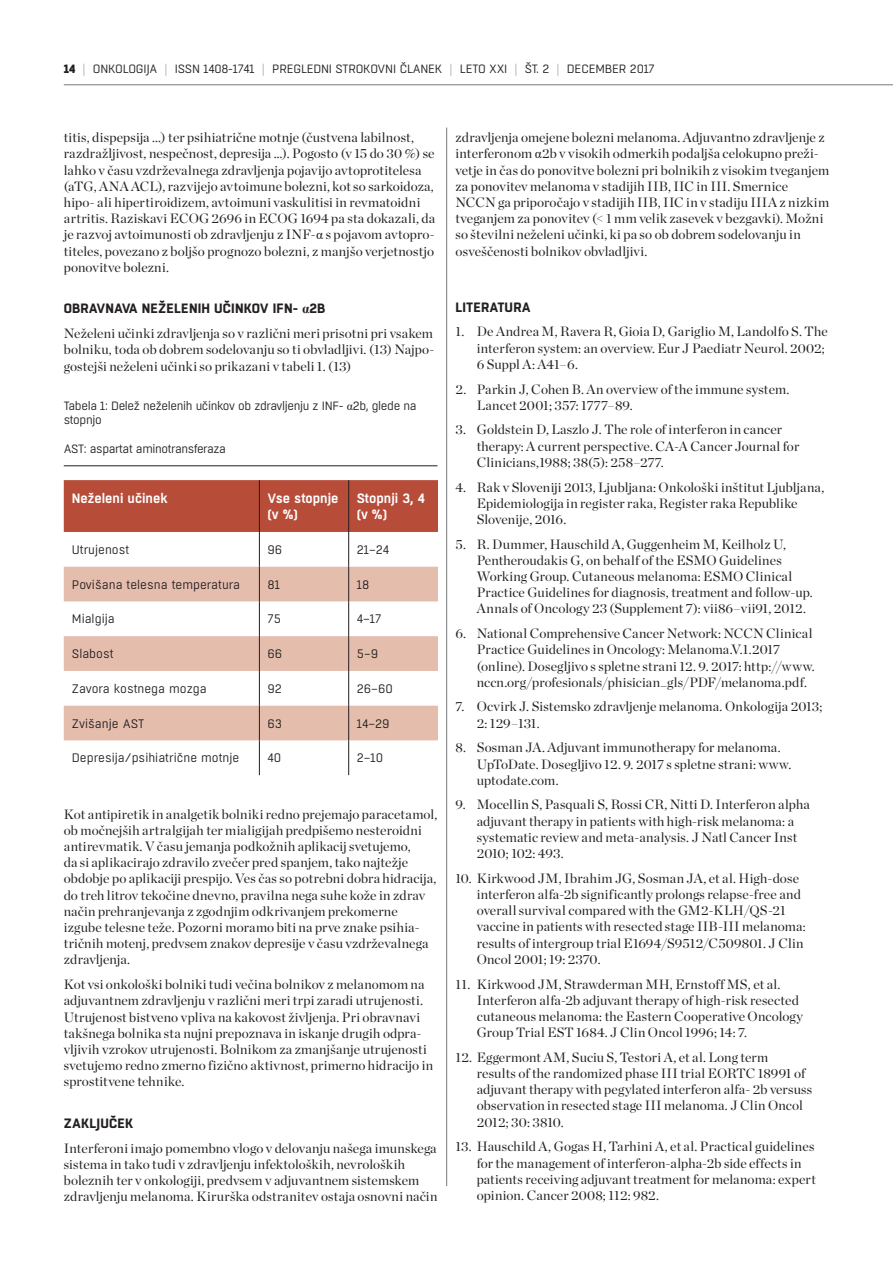
<style>
.page{position:relative;width:893px;height:1263px;background:#fff}
.page>*{position:absolute;margin:0;border:0;box-sizing:border-box;transform-origin:0 0}
.body{font:13.5px/16.2px "Chronicle Display";letter-spacing:.01em;color:#231f20}
.Med_Nas{font:700 13.5px "Boxed";letter-spacing:.01em;color:#231f20}
.tabela_header{font:600 13.5px/16.2px "Boxed";color:#fff}
.tabela_body{font:12.3px "Boxed";color:#231f20}
.Podpis_slike{font:12px/14.4px "Boxed";letter-spacing:-.03em;color:#231f20}
.s1{font-weight:800}
.s2{font-weight:100}
.s3{font-family:"Times New Roman"}
</style>
<div class="page">
<hr style="left:64px;top:84px;width:829px;height:1px;background:#76787b">
<hr style="left:64px;top:465px;width:373px;height:1px;background:#231f20">
<div style="left:64px;top:480px;width:374px;height:52px;background:#b74c39"></div>
<svg style="left:64px;top:567px;width:374px;height:173px;fill:#e5bdad"></svg>
<hr style="left:259px;top:480px;width:1px;height:52px;background:#231f20">
<hr style="left:348px;top:480px;width:1px;height:52px;background:#231f20">
<hr style="left:259px;top:532px;width:1px;height:35px;background:#231f20">
<hr style="left:348px;top:532px;width:1px;height:35px;background:#231f20">
<hr style="left:259px;top:567px;width:1px;height:34px;background:#231f20">
<hr style="left:348px;top:567px;width:1px;height:34px;background:#231f20">
<hr style="left:259px;top:601px;width:1px;height:35px;background:#231f20">
<hr style="left:348px;top:601px;width:1px;height:35px;background:#231f20">
<hr style="left:259px;top:636px;width:1px;height:35px;background:#231f20">
<hr style="left:348px;top:636px;width:1px;height:35px;background:#231f20">
<hr style="left:259px;top:671px;width:1px;height:35px;background:#231f20">
<hr style="left:348px;top:671px;width:1px;height:35px;background:#231f20">
<hr style="left:259px;top:706px;width:1px;height:34px;background:#231f20">
<hr style="left:348px;top:706px;width:1px;height:34px;background:#231f20">
<hr style="left:259px;top:740px;width:1px;height:35px;background:#231f20">
<hr style="left:348px;top:740px;width:1px;height:35px;background:#231f20">
<hr style="left:446px;top:128px;width:1px;height:1058px;background:#76787b">
<p class="Podpis_slike" style="left:64px;top:62px;width:592px"><span class="s1">14</span> <span class="s2">|</span> ONKOLOGIJA <span class="s2">|</span> ISSN 1408-1741 <span class="s2">|</span> PREGLEDNI STROKOVNI ČLANEK <span class="s2">|</span> LETO XXI <span class="s2">|</span> ŠT. 2 <span class="s2">|</span> DECEMBER 2017</p>
<p class="body" style="left:64px;top:129px;width:373px">titis, dispepsija ...) ter psihiatrične motnje (čustvena labilnost, razdražljivost, nespečnost, depresija …). Pogosto (v 15 do 30 %) se lahko v času vzdrževalnega zdravljenja pojavijo avtoprotitelesa (aTG, ANA ACL), razvijejo avtoimune bolezni, kot so sarkoidoza, hipo- ali hipertiroidizem, avtoimuni vaskulitisi in revmatoidni artritis. Raziskavi ECOG 2696 in ECOG 1694 pa sta dokazali, da je razvoj avtoimunosti ob zdravljenju z INF-<span class="s3">α</span> s pojavom avtopro&shy;titeles, povezano z boljšo prognozo bolezni, z manjšo verjetnostjo ponovitve bolezni.</p>
<p class="Med_Nas" style="left:64px;top:300px;width:263px">OBRAVNAVA NEŽELENIH UČINKOV IFN- <span class="s3">α</span>2B</p>
<p class="body" style="left:64px;top:325px;width:372px;text-align:justify">Neželeni učinki zdravljenja so v različni meri prisotni pri vsakem bolniku, toda ob dobrem sodelovanju so ti obvladljivi. (13) Najpo&shy;gostejši neželeni učinki so prikazani v tabeli 1. (13)</p>
<p class="Podpis_slike" style="left:64px;top:398px;width:354px">Tabela 1: Delež neželenih učinkov ob zdravljenju z INF- <span class="s3">α</span>2b, glede na stopnjo</p>
<p class="Podpis_slike" style="left:64px;top:442px;width:164px">AST: aspartat aminotransferaza</p>
<p class="tabela_header" style="left:72px;top:491px;width:97px">Neželeni učinek</p>
<p class="tabela_header" style="left:267px;top:491px;width:73px">Vse stopnje (v %)</p>
<p class="tabela_header" style="left:357px;top:491px;width:70px">Stopnji 3, 4 (v %)</p>
<p class="tabela_body" style="left:72px;top:542px;width:59px">Utrujenost</p>
<p class="tabela_body" style="left:267px;top:542px;width:16px">96</p>
<p class="tabela_body" style="left:357px;top:542px;width:34px">21–24</p>
<p class="tabela_body" style="left:72px;top:577px;width:170px">Povišana telesna temperatura</p>
<p class="tabela_body" style="left:267px;top:577px;width:14px">81</p>
<p class="tabela_body" style="left:357px;top:577px;width:14px">18</p>
<p class="tabela_body" style="left:72px;top:611px;width:44px">Mialgija</p>
<p class="tabela_body" style="left:267px;top:611px;width:15px">75</p>
<p class="tabela_body" style="left:357px;top:611px;width:26px">4–17</p>
<p class="tabela_body" style="left:72px;top:646px;width:43px">Slabost</p>
<p class="tabela_body" style="left:267px;top:646px;width:16px">66</p>
<p class="tabela_body" style="left:357px;top:646px;width:23px">5–9</p>
<p class="tabela_body" style="left:72px;top:681px;width:136px">Zavora kostnega mozga</p>
<p class="tabela_body" style="left:267px;top:681px;width:16px">92</p>
<p class="tabela_body" style="left:357px;top:681px;width:38px">26–60</p>
<p class="tabela_body" style="left:72px;top:716px;width:74px">Zvišanje AST</p>
<p class="tabela_body" style="left:267px;top:716px;width:16px">63</p>
<p class="tabela_body" style="left:357px;top:716px;width:34px">14–29</p>
<p class="tabela_body" style="left:72px;top:750px;width:169px">Depresija/psihiatrične motnje</p>
<p class="tabela_body" style="left:267px;top:750px;width:15px">40</p>
<p class="tabela_body" style="left:357px;top:750px;width:28px">2–10</p>
<p class="body" style="left:64px;top:806px;width:375px">Kot antipiretik in analgetik bolniki redno prejemajo paracetamol, ob močnejših artralgijah ter mialigijah predpišemo nesteroidni antirevmatik. V času jemanja podkožnih aplikacij svetujemo,<br>da si aplikacirajo zdravilo zvečer pred spanjem, tako najtežje obdobje po aplikaciji prespijo. Ves čas so potrebni dobra hidracija, do treh litrov tekočine dnevno, pravilna nega suhe kože in zdrav način prehranjevanja z zgodnjim odkrivanjem prekomerne izgube telesne teže. Pozorni moramo biti na prve znake psihia&shy;tričnih motenj, predvsem znakov depresije v času vzdrževalnega zdravljenja.</p>
<p class="body" style="left:64px;top:976px;width:371px">Kot vsi onkološki bolniki tudi večina bolnikov z melanomom na adjuvantnem zdravljenju v različni meri trpi zaradi utrujenosti.<br>Utrujenost bistveno vpliva na kakovost življenja. Pri obravnavi takšnega bolnika sta nujni prepoznava in iskanje drugih odpra&shy;vljivih vzrokov utrujenosti. Bolnikom za zmanjšanje utrujenosti svetujemo redno zmerno fizično aktivnost, primerno hidracijo in sprostitvene tehnike.</p>
<p class="Med_Nas" style="left:64px;top:1114px;width:71px">ZAKLJUČEK</p>
<p class="body" style="left:64px;top:1140px;width:375px">Interferoni imajo pomembno vlogo v delovanju našega imunskega sistema in tako tudi v zdravljenju infektoloških, nevroloških boleznih ter v onkologiji, predvsem v adjuvantnem sistemskem zdravljenju melanoma. Kirurška odstranitev ostaja osnovni način</p>
<p class="body" style="left:455px;top:129px;width:375px">zdravljenja omejene bolezni melanoma. Adjuvantno zdravljenje z interferonom <span class="s3">α</span>2b v visokih odmerkih podaljša celokupno preži&shy;vetje in čas do ponovitve bolezni pri bolnikih z visokim tveganjem za ponovitev melanoma v stadijih IIB, IIC in III. Smernice NCCN ga priporočajo v stadijih IIB, IIC in v stadiju IIIA z nizkim tveganjem za ponovitev (&lt; 1 mm velik zasevek v bezgavki). Možni so številni neželeni učinki, ki pa so ob dobrem sodelovanju in osveščenosti bolnikov obvladljivi.</p>
<p class="Med_Nas" style="left:456px;top:298px;width:77px">LITERATURA</p>
<p class="body" style="left:477px;top:324px;width:353px;text-indent:-21px">1. De Andrea M, Ravera R, Gioia D, Gariglio M, Landolfo S. The interferon system: an overview. Eur J Paediatr Neurol. 2002;<br>6 Suppl A: A41–6.</p>
<p class="body" style="left:477px;top:381px;width:314px;text-indent:-21px">2. Parkin J, Cohen B. An overview of the immune system.<br>Lancet 2001; 357: 1777–89.</p>
<p class="body" style="left:477px;top:422px;width:324px;text-indent:-21px">3. Goldstein D, Laszlo J. The role of interferon in cancer therapy: A current perspective. CA-A Cancer Journal for<br>Clinicians,1988; 38(5): 258–277.</p>
<p class="body" style="left:477px;top:479px;width:349px;text-indent:-21px">4. Rak v Sloveniji 2013, Ljubljana: Onkološki inštitut Ljubljana,<br>Epidemiologija in register raka, Register raka Republike<br>Slovenije, 2016.</p>
<p class="body" style="left:477px;top:536px;width:338px;text-indent:-21px">5. R. Dummer, Hauschild A, Guggenheim M, Keilholz U, Pentheroudakis G, on behalf of the ESMO Guidelines Working Group. Cutaneous melanoma: ESMO Clinical Practice Guidelines for diagnosis, treatment and follow-up.<br>Annals of Oncology 23 (Supplement 7): vii86–vii91, 2012.</p>
<p class="body" style="left:477px;top:625px;width:340px;text-indent:-21px">6. National Comprehensive Cancer Network: NCCN Clinical Practice Guidelines in Oncology: Melanoma.V.1.2017 (online). Dosegljivo s spletne strani 12. 9. 2017: http://www. nccn.org/profesionals/phisician_gls/PDF/melanoma.pdf.</p>
<p class="body" style="left:477px;top:699px;width:347px;text-indent:-21px">7. Ocvirk J. Sistemsko zdravljenje melanoma. Onkologija 2013;<br>2: 129–131.</p>
<p class="body" style="left:477px;top:739px;width:316px;text-indent:-21px">8. Sosman JA. Adjuvant immunotherapy for melanoma.<br>UpToDate. Dosegljivo 12. 9. 2017 s spletne strani: www. uptodate.com.</p>
<p class="body" style="left:477px;top:797px;width:335px;text-indent:-21px">9. Mocellin S, Pasquali S, Rossi CR, Nitti D. Interferon alpha adjuvant therapy in patients with high-risk melanoma: a systematic review and meta-analysis. J Natl Cancer Inst 2010; 102: 493.</p>
<p class="body" style="left:477px;top:870px;width:331px;text-indent:-21px">10. Kirkwood JM, Ibrahim JG, Sosman JA, et al. High-dose interferon alfa-2b significantly prolongs relapse-free and overall survival compared with the GM2-KLH/QS-21 vaccine in patients with resected stage IIB-III melanoma: results of intergroup trial E1694/S9512/C509801. J Clin Oncol 2001; 19: 2370.</p>
<p class="body" style="left:477px;top:976px;width:328px;text-indent:-21px">11. Kirkwood JM, Strawderman MH, Ernstoff MS, et al.<br>Interferon alfa-2b adjuvant therapy of high-risk resected cutaneous melanoma: the Eastern Cooperative Oncology Group Trial EST 1684. J Clin Oncol 1996; 14: 7.</p>
<p class="body" style="left:477px;top:1049px;width:337px;text-indent:-21px">12. Eggermont AM, Suciu S, Testori A, et al. Long term<br>results of the randomized phase III trial EORTC 18991 of adjuvant therapy with pegylated interferon alfa- 2b versuss observation in resected stage III melanoma. J Clin Oncol 2012; 30: 3810.</p>
<p class="body" style="left:477px;top:1138px;width:341px;text-indent:-21px">13. Hauschild A, Gogas H, Tarhini A, et al. Practical guidelines for the management of interferon-alpha-2b side effects in patients receiving adjuvant treatment for melanoma: expert opinion. Cancer 2008; 112: 982.</p>
</div>
